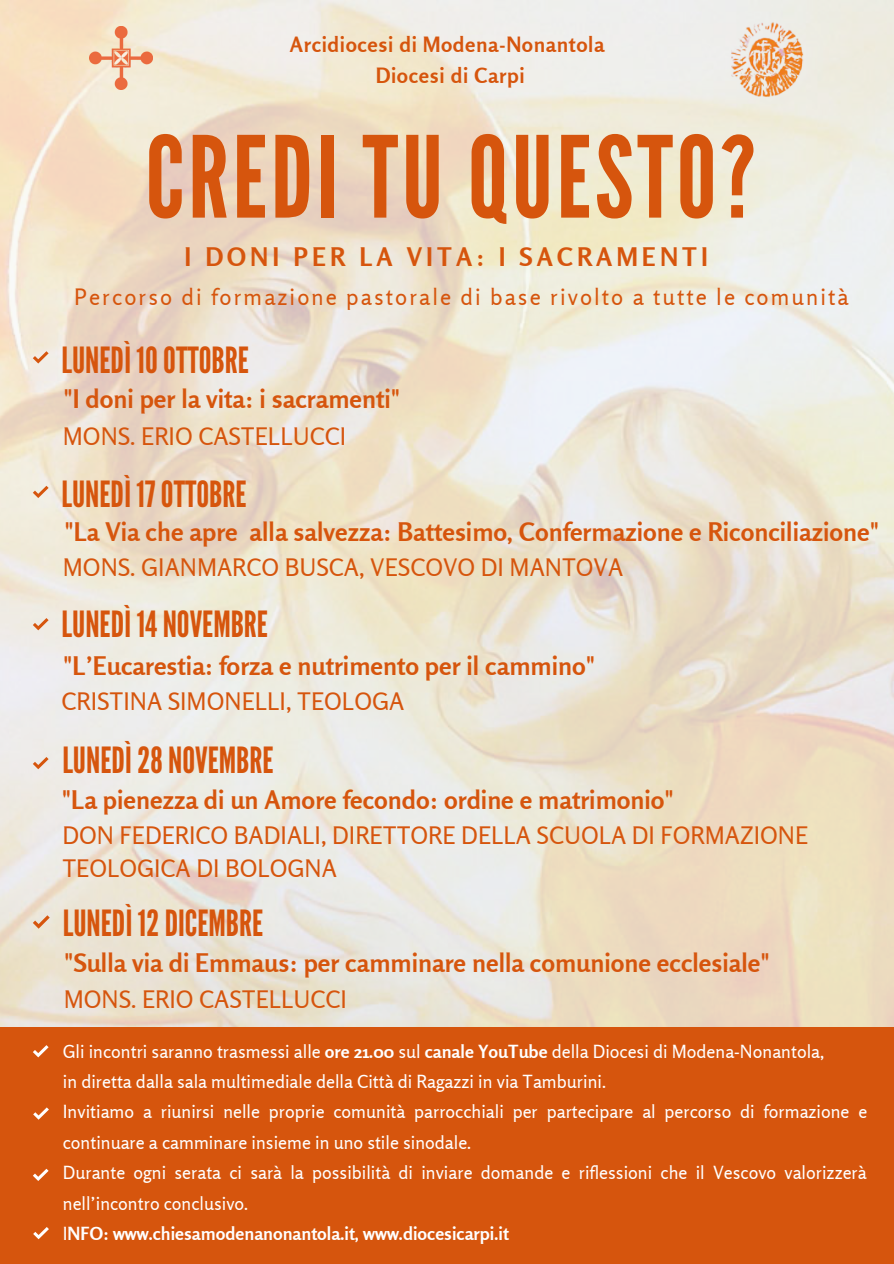
<style>
.page{position:relative;width:894px;height:1264px;background:#fff}
.page>*{position:absolute;margin:0;border:0;box-sizing:border-box;transform-origin:0 0}
.t1{font:112.65px "League Gothic";letter-spacing:.035em;color:#d6550d}
.t2{font:36px "League Gothic";color:#d6550d}
.t3{font:700 25.5px "Rosario";color:#d6550d}
.t4{font:700 25.5px "Rosario";letter-spacing:.16em;color:#d6550d}
.t5{font:24px/32.7px "Rosario";color:#d6550d}
.t6{font:22.5px "Rosario";letter-spacing:.09em;color:#d6550d}
.t7{font:700 21px/30.8px "Rosario";letter-spacing:.025em;color:#d6550d;text-align:center}
.t8{font:18px/30.5px "Rosario";color:#fff}
.s1{font-weight:700}
</style>
<div class="page">
<img style="left:0;top:0;width:893px;height:1026px">
<img style="left:89px;top:26px;width:63px;height:64px">
<img style="left:731px;top:17px;width:75px;height:82px">
<svg style="left:33px;top:351px;width:16px;height:12px"></svg>
<svg style="left:33px;top:618px;width:16px;height:12px"></svg>
<svg style="left:33px;top:486px;width:16px;height:12px"></svg>
<svg style="left:33px;top:915px;width:17px;height:13px"></svg>
<svg style="left:33px;top:757px;width:16px;height:12px"></svg>
<div style="left:0;top:1026px;width:893px;height:237px;background:#d6550d"></div>
<svg style="left:33px;top:1045px;width:16px;height:12px"></svg>
<svg style="left:33px;top:1107px;width:16px;height:12px"></svg>
<svg style="left:33px;top:1168px;width:16px;height:12px"></svg>
<svg style="left:33px;top:1227px;width:16px;height:12px"></svg>
<p class="t7" style="left:290px;top:29px;width:316px">Arcidiocesi di Modena-Nonantola<br>Diocesi di Carpi</p>
<h1 class="t1" style="left:145px;top:112px;width:611px">CREDI TU QUESTO?</h1>
<h3 class="t4" style="left:184px;top:241px;width:525px">I DONI PER LA VITA: I SACRAMENTI</h3>
<p class="t6" style="left:74px;top:283px;width:775px">Percorso di formazione pastorale di base rivolto a tutte le comunità</p>
<h2 class="t2" style="left:61px;top:339px;width:189px">LUNEDÌ 10OTTOBRE</h2>
<h3 class="t3" style="left:63px;top:383px;width:338px">"I doni per la vita: i sacramenti"</h3>
<h3 class="t5" style="left:63px;top:419px;width:285px">MONS. ERIO CASTELLUCCI</h3>
<h2 class="t2" style="left:61px;top:473px;width:186px">LUNEDÌ 17OTTOBRE</h2>
<h3 class="t3" style="left:64px;top:516px;width:816px">"La Via che apre alla salvezza: Battesimo, Confermazione e Riconciliazione"</h3>
<h3 class="t5" style="left:63px;top:550px;width:561px">MONS. GIANMARCO BUSCA, VESCOVO DI MANTOVA</h3>
<h2 class="t2" style="left:62px;top:603px;width:208px">LUNEDÌ 14NOVEMBRE</h2>
<h3 class="t3" style="left:63px;top:649px;width:533px">"L’Eucarestia: forza e nutrimento per il cammino"</h3>
<h3 class="t5" style="left:62px;top:684px;width:344px">CRISTINA SIMONELLI, TEOLOGA</h3>
<h2 class="t2" style="left:62px;top:739px;width:212px">LUNEDÌ28NOVEMBRE</h2>
<h3 class="t3" style="left:62px;top:783px;width:613px">"La pienezza di un Amore fecondo: ordine e matrimonio"</h3>
<h3 class="t5" style="left:62px;top:819px;width:747px">DON FEDERICO BADIALI, DIRETTORE DELLA SCUOLA DI FORMAZIONE<br>TEOLOGICA DI BOLOGNA</h3>
<h2 class="t2" style="left:63px;top:902px;width:202px">LUNEDÌ 12DICEMBRE</h2>
<h3 class="t3" style="left:64px;top:947px;width:707px">"Sulla via di Emmaus: per camminare nella comunione ecclesiale"</h3>
<h3 class="t5" style="left:64px;top:982px;width:285px">MONS. ERIO CASTELLUCCI</h3>
<p class="t8" style="left:63px;top:1035px;width:805px">Gli incontri saranno trasmessi alle <span class="s1">ore 21.00</span> sul <span class="s1">canale YouTube</span> della Diocesi di Modena-Nonantola,<br>in diretta dalla sala multimediale della Città di Ragazzi in via Tamburini.<br>Invitiamo a riunirsi nelle proprie comunità parrocchiali per partecipare al percorso di formazione e continuare a camminare insieme in uno stile sinodale.<br>Durante ogni serata ci sarà la possibilità di inviare domande e riflessioni che il Vescovo valorizzerà nell’incontro conclusivo.<br>I<span class="s1">NFO: www.chiesamodenanonantola.it, www.diocesicarpi.it</span></p>
</div>
